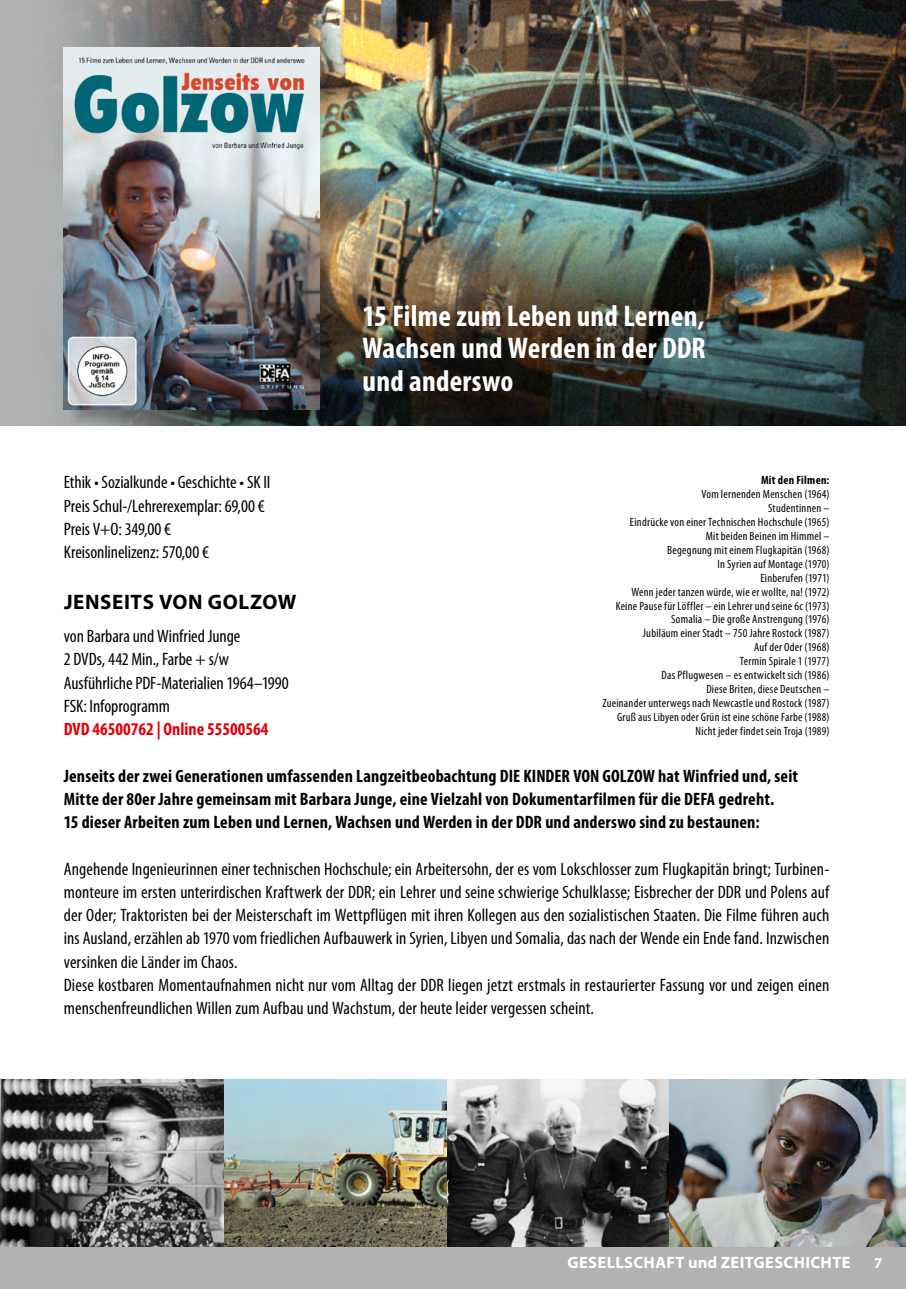
<style>
.page{position:relative;width:906px;height:1289px;background:#fff}
.page>*{position:absolute;margin:0;border:0;box-sizing:border-box;transform-origin:0 0}
.t1{font:700 condensed 30px/32.5px "Myriad Pro";letter-spacing:.01em;color:#fff;text-align:justify}
.t2{font:700 21px "Myriad Pro";letter-spacing:.03em;color:#000}
.t3{font:condensed 18px/23.2px "Myriad Pro";letter-spacing:.005em;color:#000}
.t4{font:700 condensed 18px/23.2px "Myriad Pro";letter-spacing:.01em;color:#000}
.t5{font:700 condensed 18px "Myriad Pro";color:#e3000b}
.t6{font:700 16.5px "Myriad Pro";letter-spacing:.02em;color:#fff}
.t7{font:700 15px "Myriad Pro";color:#fff}
.t8{font:condensed 12px/14px "Myriad Pro";letter-spacing:.02em;color:#000;text-align:right}
.t9{font:700 condensed 12px "Myriad Pro";letter-spacing:.025em;color:#000}
</style>
<div class="page">
<img style="left:0;top:0;width:906px;height:425px">
<img style="left:446px;top:1079px;width:224px;height:168px">
<img style="left:670px;top:1079px;width:236px;height:168px">
<img style="left:0;top:1079px;width:446px;height:168px">
<div style="left:0;top:1247px;width:906px;height:41px;background:#b1b2b3"></div>
<div style="left:66px;top:49px;width:273px;height:379px;background:#000;opacity:.2"></div>
<img style="left:64px;top:47px;width:256px;height:362px">
<h1 class="t1" style="left:363px;top:299px;width:344px">15 Filme zum Leben und Lernen, Wachsen und Werden in der DDR und anderswo</h1>
<p class="t9" style="left:761px;top:472px;width:70px">Mit den Filmen:</p>
<p class="t8" style="left:602px;top:486px;width:229px">Vom lernenden Menschen (1964)<br>Studentinnen –<br>Eindrücke von einer Technischen Hochschule (1965)<br>Mit beiden Beinen im Himmel –<br>Begegnung mit einem Flugkapitän (1968)<br>In Syrien auf Montage (1970)<br>Einberufen (1971)<br>Wenn jeder tanzen würde, wie er wollte, na! (1972)<br>Keine Pause für Löffler – ein Lehrer und seine 6c (1973)<br>Somalia – Die große Anstrengung (1976)<br>Jubiläum einer Stadt – 750 Jahre Rostock (1987)<br>Auf der Oder (1968)<br>Termin Spirale 1 (1977)<br>Das Pflugwesen – es entwickelt sich (1986)<br>Diese Briten, diese Deutschen –<br>Zueinander unterwegs nach Newcastle und Rostock (1987)<br>Gruß aus Libyen oder Grün ist eine schöne Farbe (1988)<br>Nicht jeder findet sein Troja (1989)</p>
<p class="t3" style="left:64px;top:470px;width:208px">Ethik • Sozialkunde • Geschichte • SK II<br>Preis Schul-/Lehrerexemplar: 69,00 €<br>Preis V+O: 349,00 €<br>Kreisonlinelizenz: 570,00 €</p>
<p class="t2" style="left:64px;top:588px;width:234px">JENSEITS VON GOLZOW</p>
<p class="t3" style="left:64px;top:624px;width:227px">von Barbara und Winfried Junge<br>2 DVDs, 442 Min., Farbe + s/w<br>Ausführliche PDF-Materialien 1964–1990<br>FSK: Infoprogramm</p>
<p class="t5" style="left:64px;top:717px;width:206px">DVD 46500762 | Online 55500564</p>
<p class="t4" style="left:64px;top:763px;width:736px">Jenseits der zwei Generationen umfassenden Langzeitbeobachtung DIE KINDER VON GOLZOW hat Winfried und, seit<br>Mitte der 80er Jahre gemeinsam mit Barbara Junge, eine Vielzahl von Dokumentarfilmen für die DEFA gedreht.<br>15 dieser Arbeiten zum Leben und Lernen, Wachsen und Werden in der DDR und anderswo sind zu bestaunen:</p>
<p class="t3" style="left:64px;top:856px;width:767px">Angehende Ingenieurinnen einer technischen Hochschule; ein Arbeitersohn, der es vom Lokschlosser zum Flugkapitän bringt; Turbinen&shy;monteure im ersten unterirdischen Kraftwerk der DDR; ein Lehrer und seine schwierige Schulklasse; Eisbrecher der DDR und Polens auf der Oder; Traktoristen bei der Meisterschaft im Wettpflügen mit ihren Kollegen aus den sozialistischen Staaten. Die Filme führen auch ins Ausland, erzählen ab 1970 vom friedlichen Aufbauwerk in Syrien, Libyen und Somalia, das nach der Wende ein Ende fand. Inzwischen versinken die Länder im Chaos.<br>Diese kostbaren Momentaufnahmen nicht nur vom Alltag der DDR liegen jetzt erstmals in restaurierter Fassung vor und zeigen einen menschenfreundlichen Willen zum Aufbau und Wachstum, der heute leider vergessen scheint.</p>
<p class="t6" style="left:567px;top:1251px;width:284px">GESELLSCHAFT und ZEITGESCHICHTE</p>
<p class="t7" style="left:874px;top:1252px;width:10px">7</p>
</div>
